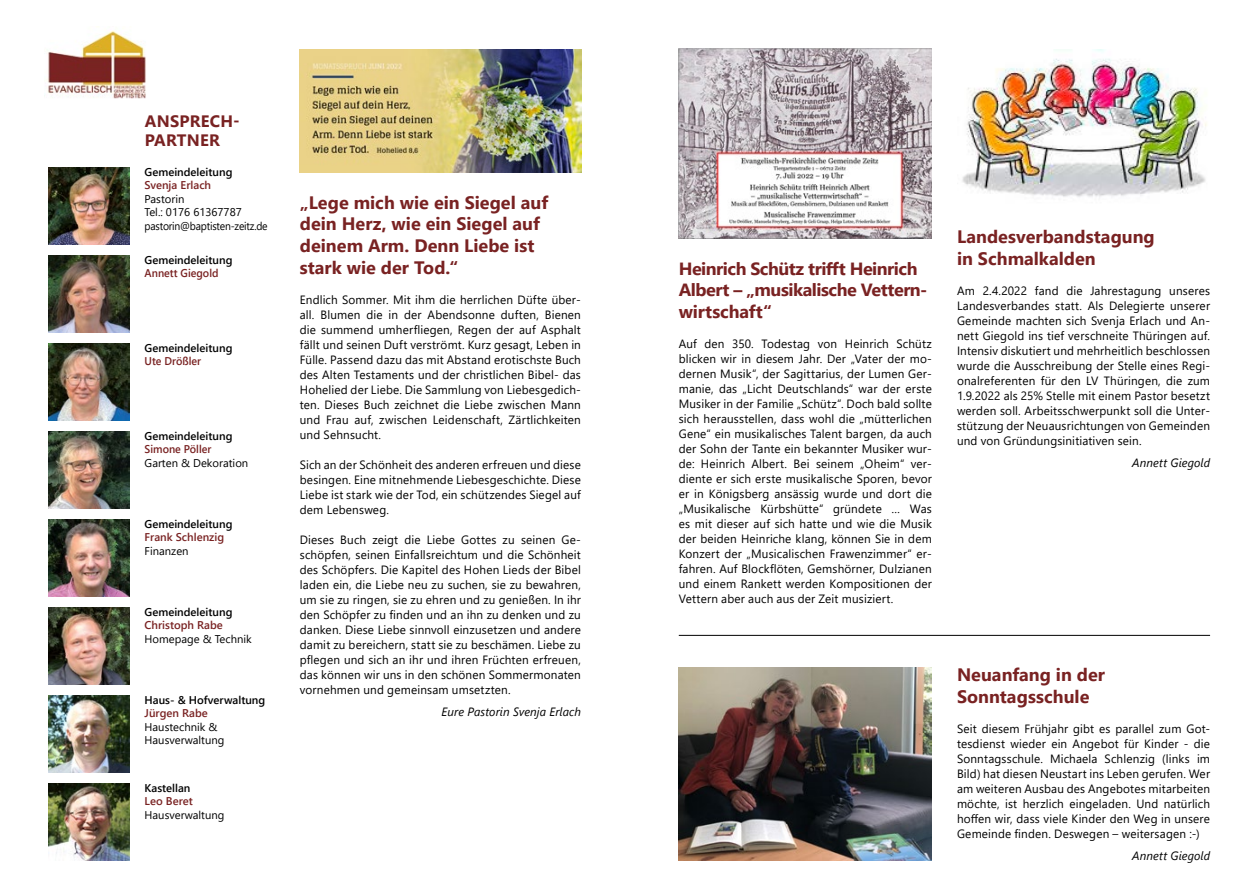
<style>
.page{position:relative;width:1259px;height:893px;background:#fff}
.page>*{position:absolute;margin:0;border:0;box-sizing:border-box;transform-origin:0 0}
.t1{font:700 18px/21.6px "Segoe UI";color:#792222}
.t2{font:700 17.7px/21.6px "Segoe UI";letter-spacing:-.03em;color:#792222}
.t3{font:700 16.5px/19.8px "Segoe UI";letter-spacing:.015em;color:#792222}
.t4{font:12px/15px "Segoe UI";letter-spacing:.015em;color:#000;text-align:justify}
.t5{font:italic 12px "Segoe UI";letter-spacing:.01em;color:#000}
.t6{font:600 11.25px "Segoe UI";color:#000}
.t7{font:11.25px/13.5px "Segoe UI";color:#000}
.t8{font:600 11.25px "Segoe UI";color:#792222}
.t9{font:11.25px/13.5px "Segoe UI";letter-spacing:-.02em;color:#000}
.t10{font:600 11.25px "Segoe UI";color:#792222;scale:.95 1}
</style>
<div class="page">
<img style="left:49px;top:168px;width:81px;height:76px">
<img style="left:49px;top:783px;width:81px;height:77px">
<img style="left:49px;top:607px;width:81px;height:77px">
<img style="left:49px;top:695px;width:81px;height:77px">
<img style="left:49px;top:256px;width:81px;height:76px">
<img style="left:49px;top:519px;width:81px;height:77px">
<img style="left:44px;top:31px;width:102px;height:67px">
<img style="left:49px;top:343px;width:81px;height:77px">
<img style="left:49px;top:431px;width:81px;height:77px">
<img style="left:300px;top:49px;width:281px;height:123px">
<img style="left:679px;top:668px;width:253px;height:192px">
<img style="left:962px;top:49px;width:245px;height:148px">
<img style="left:679px;top:49px;width:253px;height:189px">
<hr style="left:679px;top:635px;width:531px;height:1px;background:#000">
<h3 class="t3" style="left:145px;top:110px;width:96px">ANSPRECH-<br>PARTNER</h3>
<p class="t6" style="left:145px;top:161px;width:89px">Gemeindeleitung</p>
<p class="t8" style="left:145px;top:175px;width:68px">Svenja Erlach</p>
<p class="t9" style="left:145px;top:191px;width:125px">Pastorin<br>Tel.: 0176 61367787 pastorin@baptisten-zeitz.de</p>
<p class="t6" style="left:145px;top:249px;width:89px">Gemeindeleitung</p>
<p class="t10" style="left:145px;top:263px;width:79px">Annett Giegold</p>
<p class="t6" style="left:145px;top:337px;width:89px">Gemeindeleitung</p>
<p class="t10" style="left:145px;top:351px;width:61px">Ute Drößler</p>
<p class="t6" style="left:145px;top:425px;width:89px">Gemeindeleitung</p>
<p class="t10" style="left:145px;top:439px;width:72px">Simone Pöller</p>
<p class="t7" style="left:145px;top:455px;width:105px">Garten &amp; Dekoration</p>
<p class="t6" style="left:145px;top:513px;width:89px">Gemeindeleitung</p>
<p class="t8" style="left:145px;top:527px;width:81px">Frank Schlenzig</p>
<p class="t7" style="left:145px;top:543px;width:46px">Finanzen</p>
<p class="t6" style="left:145px;top:601px;width:89px">Gemeindeleitung</p>
<p class="t8" style="left:145px;top:615px;width:80px">Christoph Rabe</p>
<p class="t7" style="left:145px;top:631px;width:109px">Homepage &amp; Technik</p>
<p class="t6" style="left:145px;top:689px;width:122px">Haus- &amp; Hofverwaltung</p>
<p class="t8" style="left:145px;top:703px;width:65px">Jürgen Rabe</p>
<p class="t7" style="left:145px;top:719px;width:81px">Haustechnik &amp;<br>Hausverwaltung</p>
<p class="t6" style="left:145px;top:777px;width:47px">Kastellan</p>
<p class="t8" style="left:145px;top:791px;width:50px">Leo Beret</p>
<p class="t7" style="left:145px;top:807px;width:81px">Hausverwaltung</p>
<h1 class="t1" style="left:300px;top:190px;width:250px">„Lege mich wie ein Siegel auf dein Herz, wie ein Siegel auf deinem Arm. Denn Liebe ist stark wie der Tod.“</h1>
<p class="t4" style="left:300px;top:291px;width:283px">Endlich Sommer. Mit ihm die herrlichen Düfte über&shy;all. Blumen die in der Abendsonne duften, Bienen die summend umherfliegen, Regen der auf Asphalt fällt und seinen Duft verströmt. Kurz gesagt, Leben in Fülle. Passend dazu das mit Abstand erotischste Buch des Alten Testaments und der christlichen Bibel- das Hohelied der Liebe. Die Sammlung von Liebesgedich&shy;ten. Dieses Buch zeichnet die Liebe zwischen Mann und Frau auf, zwischen Leidenschaft, Zärtlichkeiten und Sehnsucht.</p>
<p class="t4" style="left:300px;top:456px;width:283px">Sich an der Schönheit des anderen erfreuen und diese besingen. Eine mitnehmende Liebesgeschichte. Diese Liebe ist stark wie der Tod, ein schützendes Siegel auf dem Lebensweg.</p>
<p class="t4" style="left:300px;top:531px;width:283px">Dieses Buch zeigt die Liebe Gottes zu seinen Ge&shy;schöpfen, seinen Einfallsreichtum und die Schönheit des Schöpfers. Die Kapitel des Hohen Lieds der Bibel laden ein, die Liebe neu zu suchen, sie zu bewahren, um sie zu ringen, sie zu ehren und zu genießen. In ihr den Schöpfer zu finden und an ihn zu denken und zu danken. Diese Liebe sinnvoll einzusetzen und andere damit zu bereichern, statt sie zu beschämen. Liebe zu pflegen und sich an ihr und ihren Früchten erfreuen, das können wir uns in den schönen Sommermonaten vornehmen und gemeinsam umsetzten.</p>
<p class="t5" style="left:441px;top:701px;width:141px">Eure Pastorin Svenja Erlach</p>
<h2 class="t2" style="left:679px;top:256px;width:250px">Heinrich Schütz trifft Heinrich<br>Albert – „musikalische Vettern-</h2>
<h1 class="t1" style="left:679px;top:299px;width:95px">wirtschaft“</h1>
<p class="t4" style="left:679px;top:335px;width:255px">Auf den 350. Todestag von Heinrich Schütz blicken wir in diesem Jahr. Der „Vater der mo&shy;dernen Musik“, der Sagittarius, der Lumen Ger&shy;manie, das „Licht Deutschlands“ war der erste Musiker in der Familie „Schütz“. Doch bald sollte sich herausstellen, dass wohl die „mütterlichen Gene“ ein musikalisches Talent bargen, da auch der Sohn der Tante ein bekannter Musiker wur&shy;de: Heinrich Albert. Bei seinem „Oheim“ ver&shy;diente er sich erste musikalische Sporen, bevor er in Königsberg ansässig wurde und dort die „Musikalische Kürbshütte“ gründete … Was es mit dieser auf sich hatte und wie die Musik der beiden Heinriche klang, können Sie in dem Konzert der „Musicalischen Frawenzimmer“ er&shy;fahren. Auf Blockflöten, Gemshörner, Dulzianen und einem Rankett werden Kompositionen der Vettern aber auch aus der Zeit musiziert.</p>
<h1 class="t1" style="left:957px;top:225px;width:199px">Landesverbandstagung in Schmalkalden</h1>
<p class="t4" style="left:957px;top:282px;width:255px">Am 2.4.2022 fand die Jahrestagung unseres Landesverbandes statt. Als Delegierte unserer Gemeinde machten sich Svenja Erlach und An&shy;nett Giegold ins tief verschneite Thüringen auf.<br>Intensiv diskutiert und mehrheitlich beschlossen wurde die Ausschreibung der Stelle eines Regi&shy;onalreferenten für den LV Thüringen, die zum 1.9.2022 als 25% Stelle mit einem Pastor besetzt werden soll. Arbeitsschwerpunkt soll die Unter&shy;stützung der Neuausrichtungen von Gemeinden und von Gründungsinitiativen sein.</p>
<p class="t5" style="left:1132px;top:452px;width:79px">Annett Giegold</p>
<h1 class="t1" style="left:957px;top:662px;width:150px">Neuanfang in der<br>Sonntagsschule</h1>
<p class="t4" style="left:957px;top:720px;width:255px">Seit diesem Frühjahr gibt es parallel zum Got&shy;tesdienst wieder ein Angebot für Kinder - die Sonntagsschule. Michaela Schlenzig (links im Bild) hat diesen Neustart ins Leben gerufen. Wer am weiteren Ausbau des Angebotes mitarbeiten möchte, ist herzlich eingeladen. Und natürlich hoffen wir, dass viele Kinder den Weg in unsere Gemeinde finden. Deswegen – weitersagen :-)</p>
<p class="t5" style="left:1132px;top:844px;width:79px">Annett Giegold</p>
</div>
